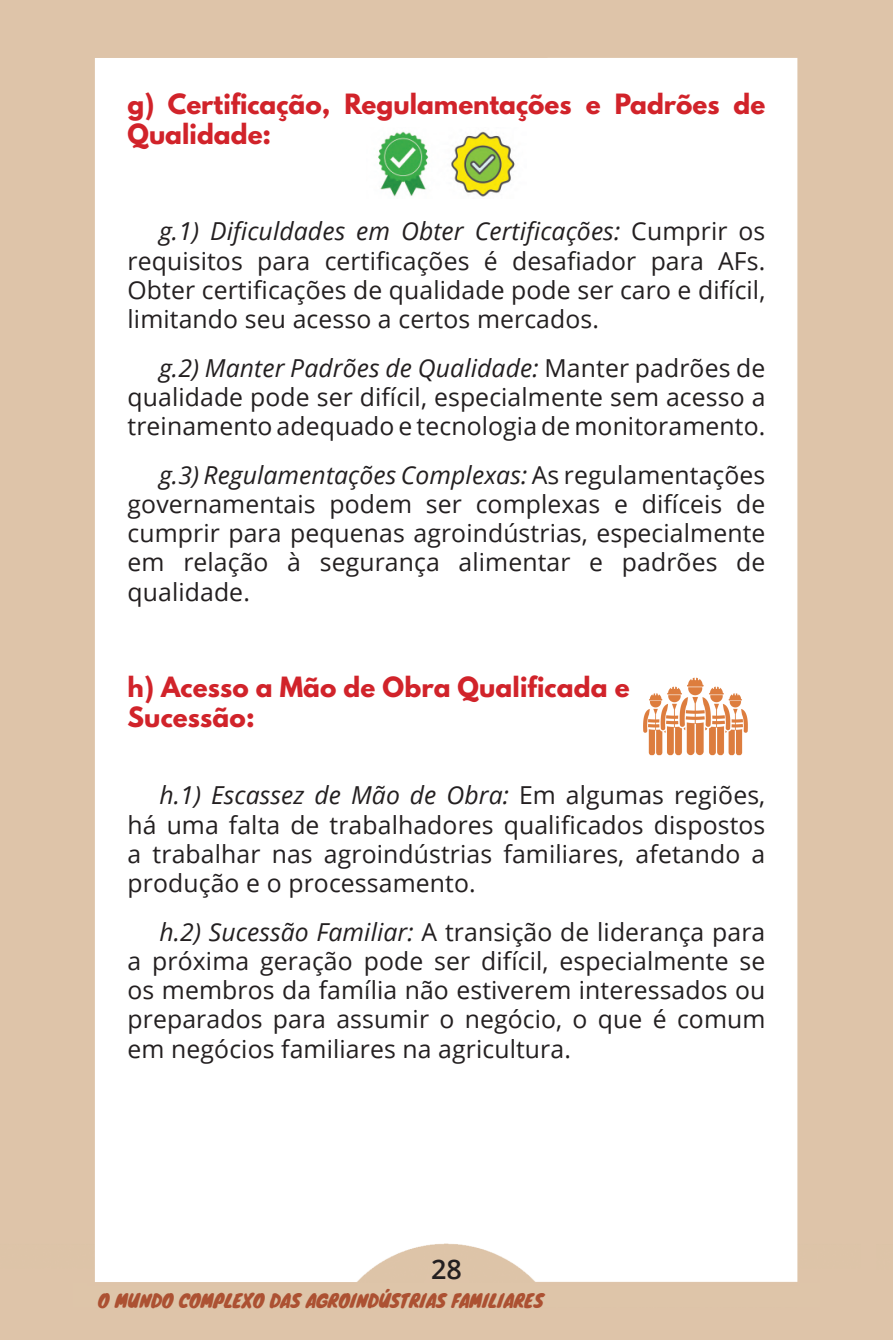
<style>
.page{position:relative;width:893px;height:1340px;background:#fff}
.page>*{position:absolute;margin:0;border:0;box-sizing:border-box;transform-origin:0 0}
.t1{font:600 27px "Open Sans";color:#231f20}
.t2{font:24.75px/29.2px "Open Sans";letter-spacing:.005em;color:#231f20;text-align:justify}
.t3{font:700 24.75px/29.2px "League Spartan";color:#d1232a}
.t4{font:18px "Knewave";color:#ac5132}
.s1{font-style:italic}
</style>
<div class="page">
<img style="left:0;top:0;width:547px;height:1339px">
<img style="left:547px;top:0;width:346px;height:1339px">
<img style="left:366px;top:128px;width:161px;height:70px">
<img style="left:634px;top:666px;width:121px;height:93px">
<p class="t3" style="left:128px;top:89px;width:639px">g) Certificação, Regulamentações e Padrões de<br>Qualidade:</p>
<p class="t2" style="left:128px;top:216px;width:639px;text-indent:32px"><span class="s1">g.1) Dificuldades em Obter Certificações:</span> Cumprir os requisitos para certificações é desafiador para AFs.<br>Obter certificações de qualidade pode ser caro e difícil, limitando seu acesso a certos mercados.</p>
<p class="t2" style="left:128px;top:352px;width:639px;text-indent:32px"><span class="s1">g.2) Manter Padrões de Qualidade:</span> Manter padrões de qualidade pode ser difícil, especialmente sem acesso a treinamento adequado e tecnologia de monitoramento.</p>
<p class="t2" style="left:128px;top:459px;width:639px;text-indent:32px"><span class="s1">g.3) Regulamentações Complexas:</span> As regulamentações governamentais podem ser complexas e difíceis de cumprir para pequenas agroindústrias, especialmente em relação à segurança alimentar e padrões de qualidade.</p>
<p class="t3" style="left:128px;top:672px;width:504px">h) Acesso a Mão de Obra Qualificada e<br>Sucessão:</p>
<p class="t2" style="left:128px;top:780px;width:639px;text-indent:32px"><span class="s1">h.1) Escassez de Mão de Obra:</span> Em algumas regiões, há uma falta de trabalhadores qualificados dispostos a trabalhar nas agroindústrias familiares, afetando a produção e o processamento.</p>
<p class="t2" style="left:128px;top:916px;width:639px;text-indent:32px"><span class="s1">h.2) Sucessão Familiar:</span> A transição de liderança para a próxima geração pode ser difícil, especialmente se os membros da família não estiverem interessados ou preparados para assumir o negócio, o que é comum em negócios familiares na agricultura.</p>
<p class="t1" style="left:431px;top:1250px;width:32px">28</p>
<p class="t4" style="left:98px;top:1286px;width:447px">O MUNDO COMPLEXO DAS AGROINDÚSTRIAS FAMILIARES</p>
</div>
